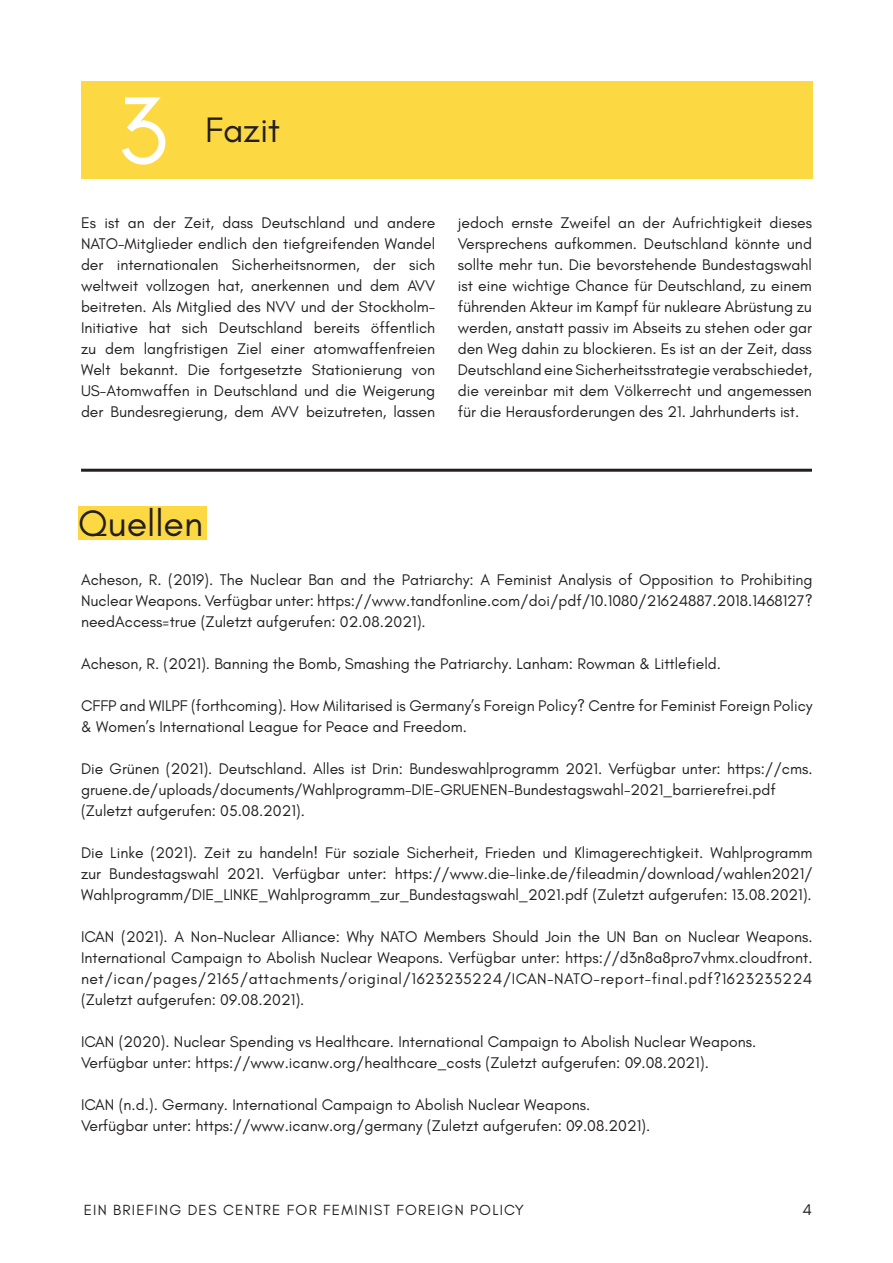
<style>
.page{position:relative;width:893px;height:1263px;background:#fff}
.page>*{position:absolute;margin:0;border:0;box-sizing:border-box;transform-origin:0 0}
.Body{font:97.5px "Glacial Indifference";color:#fff}
.t1{font:37.5px "Glacial Indifference";color:#231f20}
.t2{font:36px "Glacial Indifference";color:#231f20}
.Body-2{font:15.75px/21px "Glacial Indifference";color:#231f20;text-align:justify}
.t3{font:15px "Glacial Indifference";letter-spacing:.08em;color:#231f20}
</style>
<div class="page">
<div style="left:78px;top:507px;width:129px;height:33px;background:#fcd942"></div>
<div style="left:81px;top:81px;width:732px;height:98px;background:#fcd942"></div>
<hr style="left:81px;top:469px;width:731px;height:3px;background:#231f20">
<p class="Body" style="left:117px;top:77px;width:52px">3</p>
<p class="t2" style="left:205px;top:109px;width:76px">Fazit</p>
<p class="Body-2" style="left:81px;top:212px;width:356px">Es ist an der Zeit, dass Deutschland und andere NATO-Mitglieder endlich den tiefgreifenden Wandel der internationalen Sicherheitsnormen, der sich weltweit vollzogen hat, anerkennen und dem AVV beitreten. Als Mitglied des NVV und der Stockholm-Initiative hat sich Deutschland bereits öffentlich zu dem langfristigen Ziel einer atomwaffenfreien Welt bekannt. Die fortgesetzte Stationierung von US-Atomwaffen in Deutschland und die Weigerung der Bundesregierung, dem AVV beizutreten, lassen</p>
<p class="Body-2" style="left:458px;top:212px;width:356px">jedoch ernste Zweifel an der Aufrichtigkeit dieses Versprechens aufkommen. Deutschland könnte und sollte mehr tun. Die bevorstehende Bundestagswahl ist eine wichtige Chance für Deutschland, zu einem führenden Akteur im Kampf für nukleare Abrüstung zu werden, anstatt passiv im Abseits zu stehen oder gar den Weg dahin zu blockieren. Es ist an der Zeit, dass Deutschland eine Sicherheitsstrategie verabschiedet, die vereinbar mit dem Völkerrecht und angemessen für die Herausforderungen des 21. Jahrhunderts ist.</p>
<p class="t1" style="left:78px;top:503px;width:126px">Quellen</p>
<p class="Body-2" style="left:81px;top:569px;width:733px">Acheson, R. (2019). The Nuclear Ban and the Patriarchy: A Feminist Analysis of Opposition to Prohibiting Nuclear Weapons. Verfügbar unter: https://www.tandfonline.com/doi/pdf/10.1080/21624887.2018.1468127? needAccess=true (Zuletzt aufgerufen: 02.08.2021).</p>
<p class="Body-2" style="left:81px;top:653px;width:642px">Acheson, R. (2021). Banning the Bomb, Smashing the Patriarchy. Lanham: Rowman &amp; Littlefield.</p>
<p class="Body-2" style="left:81px;top:695px;width:733px">CFFP and WILPF (forthcoming). How Militarised is Germany’s Foreign Policy? Centre for Feminist Foreign Policy &amp; Women’s International League for Peace and Freedom.</p>
<p class="Body-2" style="left:81px;top:758px;width:733px">Die Grünen (2021). Deutschland. Alles ist Drin: Bundeswahlprogramm 2021. Verfügbar unter: https://cms. gruene.de/uploads/documents/Wahlprogramm-DIE-GRUENEN-Bundestagswahl-2021_barrierefrei.pdf</p>
<p class="Body-2" style="left:81px;top:800px;width:225px">(Zuletzt aufgerufen: 05.08.2021).</p>
<p class="Body-2" style="left:81px;top:842px;width:733px">Die Linke (2021). Zeit zu handeln! Für soziale Sicherheit, Frieden und Klimagerechtigkeit. Wahlprogramm zur Bundestagswahl 2021. Verfügbar unter: https://www.die-linke.de/fileadmin/download/wahlen2021/ Wahlprogramm/DIE_LINKE_Wahlprogramm_zur_Bundestagswahl_2021.pdf (Zuletzt aufgerufen: 13.08.2021).</p>
<p class="Body-2" style="left:81px;top:926px;width:733px">ICAN (2021). A Non-Nuclear Alliance: Why NATO Members Should Join the UN Ban on Nuclear Weapons.<br>International Campaign to Abolish Nuclear Weapons. Verfügbar unter: https://d3n8a8pro7vhmx.cloudfront. net/ican/pages/2165/attachments/original/1623235224/ICAN-NATO-report-final.pdf?1623235224 (Zuletzt aufgerufen: 09.08.2021).</p>
<p class="Body-2" style="left:81px;top:1031px;width:677px">ICAN (2020). Nuclear Spending vs Healthcare. International Campaign to Abolish Nuclear Weapons.</p>
<p class="Body-2" style="left:81px;top:1052px;width:629px">Verfügbar unter: https://www.icanw.org/healthcare_costs (Zuletzt aufgerufen: 09.08.2021).</p>
<p class="Body-2" style="left:81px;top:1094px;width:511px">ICAN (n.d.). Germany. International Campaign to Abolish Nuclear Weapons.</p>
<p class="Body-2" style="left:81px;top:1115px;width:571px">Verfügbar unter: https://www.icanw.org/germany (Zuletzt aufgerufen: 09.08.2021).</p>
<p class="t3" style="left:84px;top:1201px;width:442px">EIN BRIEFING DES CENTRE FOR FEMINIST FOREIGN POLICY</p>
<p class="Body-2" style="left:803px;top:1199px;width:11px">4</p>
</div>
